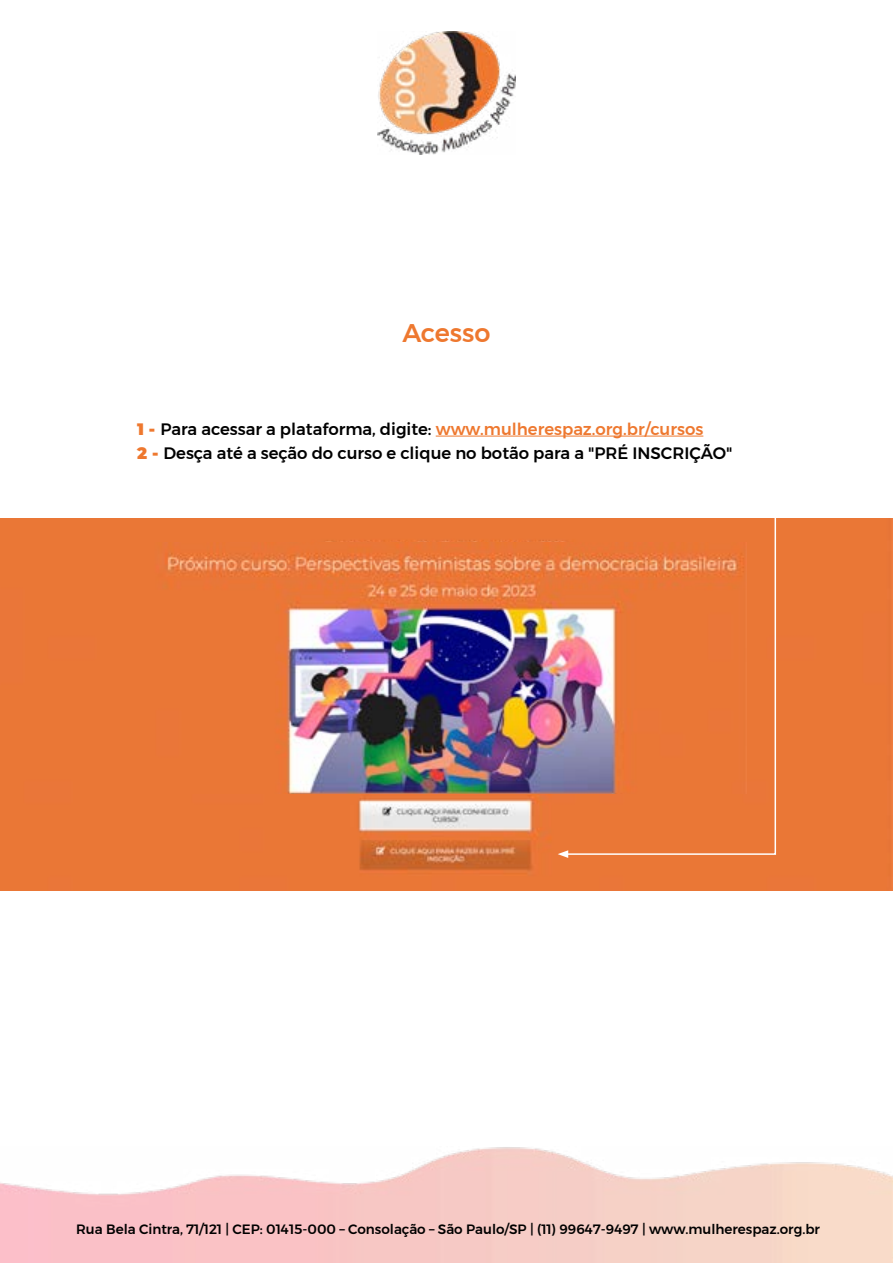
<style>
.page{position:relative;width:893px;height:1263px;background:#fff}
.page>*{position:absolute;margin:0;border:0;box-sizing:border-box;transform-origin:0 0}
.t1{font:500 25.5px "Montserrat";color:#ee782f}
.t2{font:500 16.5px/24px "Montserrat";color:#000}
.t3{font:500 13.5px "Montserrat";color:#000}
.s1{font-weight:900;color:#ee782f}
.s2{color:#ee782f}
</style>
<div class="page">
<img style="left:378px;top:32px;width:137px;height:122px">
<div style="left:0;top:518px;width:893px;height:372px;background:#ea7736"></div>
<div style="left:565px;top:474px;width:211px;height:381px;border:2px solid #fff"></div>
<svg style="left:558px;top:850px;width:10px;height:8px"></svg>
<hr style="left:436px;top:436px;width:267px;height:1px;background:#ee782f">
<img style="left:132px;top:543px;width:615px;height:250px">
<h1 class="t1" style="left:402px;top:313px;width:90px">Acesso</h1>
<p class="t2" style="left:137px;top:417px;width:597px"><span class="s1">1 -</span> Para acessar a plataforma, digite: <span class="s2">www.mulherespaz.org.br/cursos<br></span><span class="s1">2 -</span> Desça até a seção do curso e clique no botão para a "PRÉ INSCRIÇÃO"</p>
<p class="t3" style="left:76px;top:1219px;width:745px">Rua Bela Cintra, 71/121 | CEP: 01415-000 – Consolação – São Paulo/SP | (11) 99647-9497 | www.mulherespaz.org.br</p>
</div>
